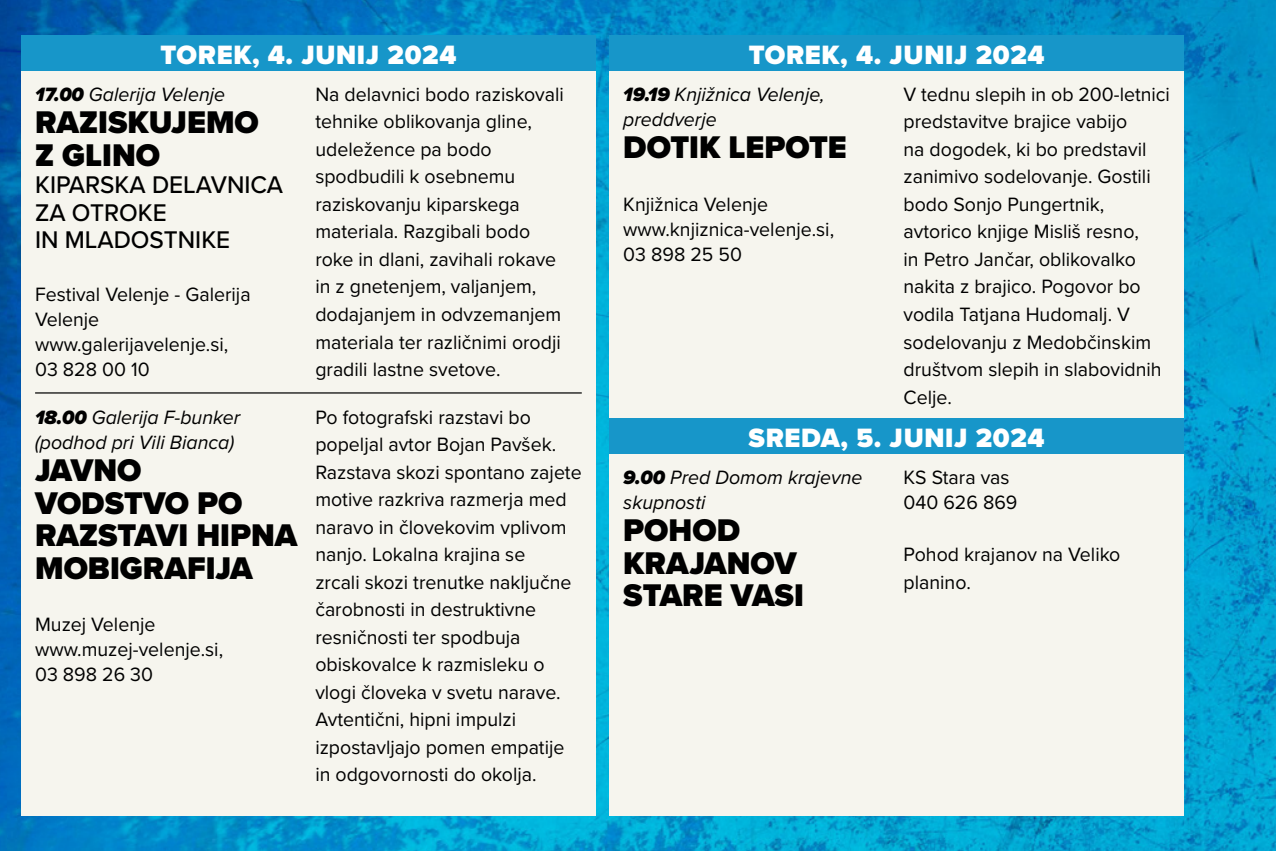
<style>
.page{position:relative;width:1276px;height:851px;background:#fff}
.page>*{position:absolute;margin:0;border:0;box-sizing:border-box;transform-origin:0 0}
.t1{font:900 32.5px/32.5px "Proxima Nova";color:#000}
.t2{font:900 27.5px "Proxima Nova";letter-spacing:.025em;color:#fff}
.t3{font:500 25px/27.5px "Proxima Nova";color:#000}
.t4{font:20px/27.5px "Proxima Nova";color:#000}
.t5{font:italic 20px/25px "Proxima Nova";color:#000}
.s1{font-weight:900}
</style>
<div class="page">
<img style="left:0;top:0;width:1276px;height:850px">
<div style="left:609px;top:35px;width:574px;height:780px;background:#f6f5ee"></div>
<div style="left:609px;top:35px;width:574px;height:36px;background:#1796c9"></div>
<div style="left:609px;top:418px;width:574px;height:36px;background:#1796c9"></div>
<div style="left:21px;top:35px;width:574px;height:780px;background:#f6f5ee"></div>
<div style="left:21px;top:35px;width:574px;height:36px;background:#1796c9"></div>
<hr style="left:35px;top:392px;width:547px;height:1px;background:#000">
<h2 class="t2" style="left:160px;top:34px;width:297px">TOREK, 4. JUNIJ 2024</h2>
<p class="t5" style="left:35px;top:81px;width:192px"><span class="s1">17.00</span> Galerija Velenje</p>
<h1 class="t1" style="left:35px;top:106px;width:225px">RAZISKUJEMO<br>Z GLINO</h1>
<p class="t3" style="left:35px;top:170px;width:250px">KIPARSKA DELAVNICA<br>ZA OTROKE<br>IN MLADOSTNIKE</p>
<p class="t4" style="left:35px;top:281px;width:217px;line-height:25px">Festival Velenje - Galerija<br>Velenje www.galerijavelenje.si,<br>03 828 00 10</p>
<p class="t4" style="left:315px;top:79px;width:250px">Na delavnici bodo raziskovali tehnike oblikovanja gline, udeležence pa bodo spodbudili k osebnemu raziskovanju kiparskega materiala. Razgibali bodo roke in dlani, zavihali rokave in z gnetenjem, valjanjem, dodajanjem in odvzemanjem materiala ter različnimi orodji gradili lastne svetove.</p>
<p class="t5" style="left:35px;top:403px;width:207px"><span class="s1">18.00</span> Galerija F-bunker (podhod pri Vili Bianca)</p>
<h1 class="t1" style="left:35px;top:453px;width:264px">JAVNO<br>VODSTVO PO<br>RAZSTAVI HIPNA<br>MOBIGRAFIJA</h1>
<p class="t4" style="left:35px;top:611px;width:190px;line-height:25px">Muzej Velenje www.muzej-velenje.si,<br>03 898 26 30</p>
<p class="t4" style="left:315px;top:402px;width:268px">Po fotografski razstavi bo popeljal avtor Bojan Pavšek.<br>Razstava skozi spontano zajete motive razkriva razmerja med naravo in človekovim vplivom nanjo. Lokalna krajina se<br>zrcali skozi trenutke naključne čarobnosti in destruktivne resničnosti ter spodbuja obiskovalce k razmisleku o vlogi človeka v svetu narave.<br>Avtentični, hipni impulzi izpostavljajo pomen empatije in odgovornosti do okolja.</p>
<h2 class="t2" style="left:748px;top:34px;width:297px">TOREK, 4. JUNIJ 2024</h2>
<p class="t5" style="left:623px;top:81px;width:203px"><span class="s1">19.19</span> Knjižnica Velenje, preddverje</p>
<h1 class="t1" style="left:623px;top:131px;width:225px">DOTIK LEPOTE</h1>
<p class="t4" style="left:623px;top:191px;width:212px;line-height:25px">Knjižnica Velenje www.knjiznica-velenje.si,<br>03 898 25 50</p>
<p class="t4" style="left:903px;top:79px;width:268px">V tednu slepih in ob 200-letnici predstavitve brajice vabijo<br>na dogodek, ki bo predstavil zanimivo sodelovanje. Gostili bodo Sonjo Pungertnik, avtorico knjige Misliš resno,<br>in Petro Jančar, oblikovalko nakita z brajico. Pogovor bo vodila Tatjana Hudomalj. V sodelovanju z Medobčinskim društvom slepih in slabovidnih<br>Celje.</p>
<h2 class="t2" style="left:748px;top:417px;width:298px">SREDA, 5. JUNIJ 2024</h2>
<p class="t5" style="left:623px;top:463px;width:241px"><span class="s1">9.00</span> Pred Domom krajevne skupnosti</p>
<h1 class="t1" style="left:623px;top:514px;width:182px">POHOD<br>KRAJANOV<br>STARE VASI</h1>
<p class="t4" style="left:903px;top:463px;width:115px;line-height:25px">KS Stara vas<br>040 626 869</p>
<p class="t4" style="left:903px;top:540px;width:218px">Pohod krajanov na Veliko planino.</p>
</div>
